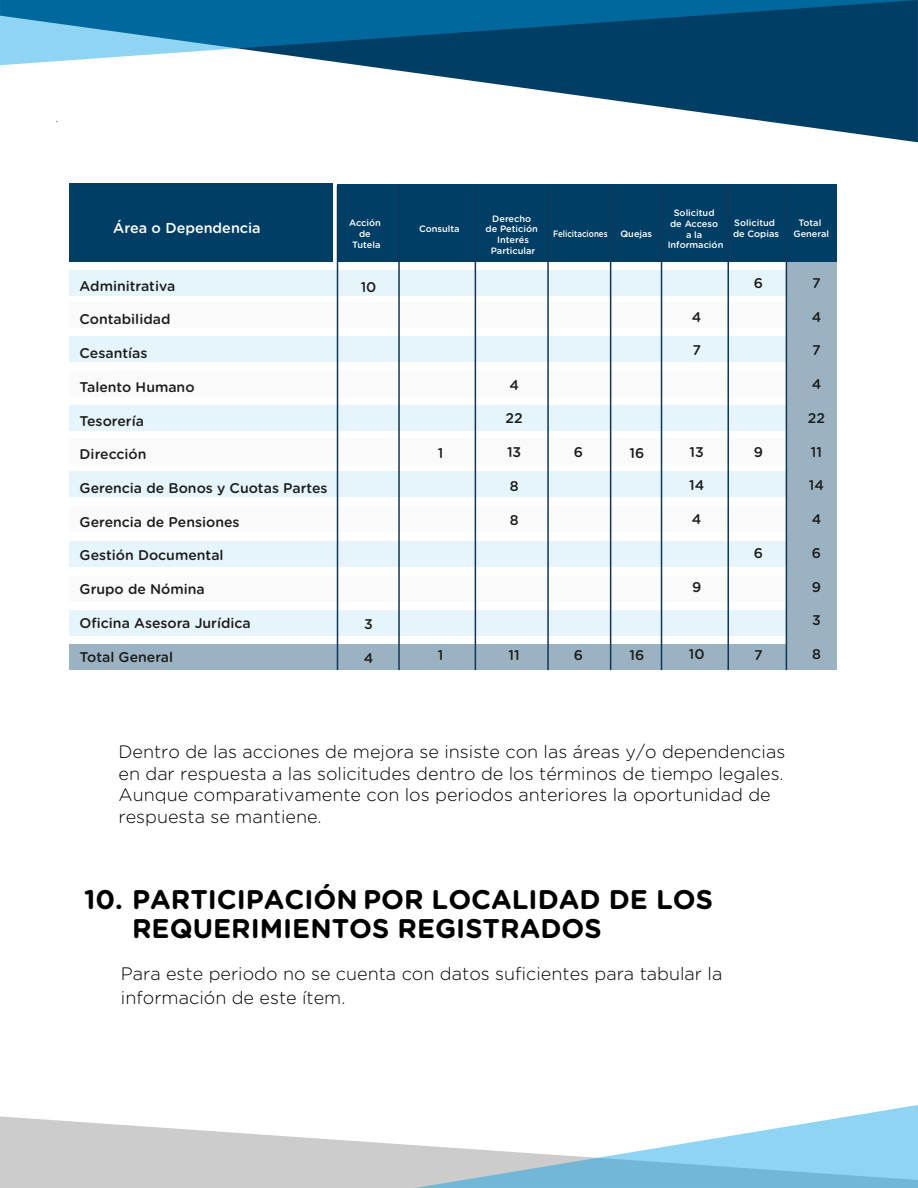
<style>
.page{position:relative;width:918px;height:1188px;background:#fff}
.page>*{position:absolute;margin:0;border:0;box-sizing:border-box;transform-origin:0 0}
.t1{font:700 27px/28.2px "Gotham Rounded";color:#000101}
.t2{font:300 18px/21.6px "Gotham Rounded";color:#000101}
.t3{font:500 14.4px "Gotham Rounded";color:#fff}
.t4{font:500 14.1px "Gotham Rounded";color:#1d1d1b}
.t5{font:500 9.15px/10.8px "Gotham Rounded";color:#fff;text-align:center}
.t6{font:500 9.15px "Gotham Rounded";color:#fff;scale:.86 1}
</style>
<div class="page">
<svg style="left:0;top:65px;width:918px;height:77px"></svg>
<svg style="left:0;top:1116px;width:415px;height:72px;fill:#cdcccc"></svg>
<svg style="left:415px;top:1105px;width:503px;height:83px"></svg>
<svg style="left:0;top:0;width:918px;height:65px;background:#1a6790"></svg>
<div style="left:69px;top:645px;width:717px;height:25px;background:#9ab2c2"></div>
<div style="left:786px;top:262px;width:51px;height:408px;background:#9ab2c2"></div>
<div style="left:69px;top:183px;width:263px;height:79px;background:#003e65"></div>
<div style="left:69px;top:610px;width:717px;height:25px;background:#e6f5fc"></div>
<div style="left:69px;top:576px;width:717px;height:25px;background:#fafafa"></div>
<div style="left:69px;top:541px;width:717px;height:26px;background:#e6f5fc"></div>
<div style="left:69px;top:506px;width:717px;height:26px;background:#fafafa"></div>
<div style="left:69px;top:471px;width:717px;height:26px;background:#e6f5fc"></div>
<div style="left:69px;top:439px;width:717px;height:25px;background:#fafafa"></div>
<div style="left:69px;top:405px;width:717px;height:26px;background:#e6f5fc"></div>
<div style="left:69px;top:372px;width:717px;height:25px;background:#fafafa"></div>
<div style="left:69px;top:336px;width:717px;height:26px;background:#e6f5fc"></div>
<div style="left:69px;top:302px;width:717px;height:26px;background:#fafafa"></div>
<div style="left:69px;top:271px;width:717px;height:25px;background:#e6f5fc"></div>
<div style="left:338px;top:184px;width:499px;height:78px;background:#003e65"></div>
<hr style="left:398px;top:185px;width:2px;height:485px;background:#113655">
<hr style="left:475px;top:186px;width:1px;height:484px;background:#113655">
<hr style="left:547px;top:185px;width:2px;height:485px;background:#113655">
<hr style="left:610px;top:185px;width:1px;height:485px;background:#113655">
<hr style="left:661px;top:185px;width:1px;height:485px;background:#113655">
<hr style="left:727px;top:185px;width:2px;height:485px;background:#113655">
<hr style="left:786px;top:185px;width:1px;height:485px;background:#113655">
<hr style="left:337px;top:186px;width:1px;height:484px;background:#113655">
<p class="t3" style="left:113px;top:217px;width:149px">Área o Dependencia</p>
<p class="t4" style="left:80px;top:276px;width:97px">Adminitrativa</p>
<p class="t4" style="left:80px;top:309px;width:92px">Contabilidad</p>
<p class="t4" style="left:80px;top:343px;width:69px">Cesantías</p>
<p class="t4" style="left:80px;top:377px;width:116px">Talento Humano</p>
<p class="t4" style="left:80px;top:411px;width:66px">Tesorería</p>
<p class="t4" style="left:80px;top:444px;width:68px">Dirección</p>
<p class="t4" style="left:80px;top:478px;width:250px">Gerencia de Bonos y Cuotas Partes</p>
<p class="t4" style="left:80px;top:512px;width:162px">Gerencia de Pensiones</p>
<p class="t4" style="left:80px;top:545px;width:145px">Gestión Documental</p>
<p class="t4" style="left:80px;top:579px;width:127px">Grupo de Nómina</p>
<p class="t4" style="left:80px;top:613px;width:173px">Oficina Asesora Jurídica</p>
<p class="t4" style="left:80px;top:647px;width:95px">Total General</p>
<p class="t5" style="left:486px;top:213px;width:54px">Derecho de Petición<br>Interés<br>Particular</p>
<p class="t5" style="left:349px;top:217px;width:33px">Acción de<br>Tutela</p>
<p class="t6" style="left:553px;top:227px;width:65px">Felicitaciones</p>
<p class="t5" style="left:620px;top:228px;width:33px">Quejas</p>
<p class="t5" style="left:419px;top:223px;width:42px">Consulta</p>
<p class="t4" style="left:361px;top:276px;width:17px">10</p>
<p class="t4" style="left:438px;top:443px;width:7px">1</p>
<p class="t4" style="left:364px;top:614px;width:10px">3</p>
<p class="t4" style="left:364px;top:648px;width:11px">4</p>
<p class="t4" style="left:438px;top:645px;width:7px">1</p>
<p class="t4" style="left:509px;top:375px;width:11px">4</p>
<p class="t4" style="left:506px;top:408px;width:19px">22</p>
<p class="t4" style="left:507px;top:442px;width:16px">13</p>
<p class="t4" style="left:510px;top:476px;width:10px">8</p>
<p class="t4" style="left:510px;top:510px;width:10px">8</p>
<p class="t4" style="left:509px;top:645px;width:13px">11</p>
<p class="t4" style="left:574px;top:442px;width:11px">6</p>
<p class="t4" style="left:629px;top:443px;width:16px">16</p>
<p class="t4" style="left:574px;top:645px;width:11px">6</p>
<p class="t4" style="left:629px;top:645px;width:16px">16</p>
<p class="t5" style="left:668px;top:207px;width:57px">Solicitud<br>de Acceso<br>a la<br>Información</p>
<p class="t5" style="left:733px;top:217px;width:48px;text-align:left">Solicitud de Copias</p>
<p class="t5" style="left:793px;top:217px;width:37px">Total<br>General</p>
<p class="t4" style="left:692px;top:307px;width:11px">4</p>
<p class="t4" style="left:692px;top:340px;width:10px">7</p>
<p class="t4" style="left:690px;top:442px;width:16px">13</p>
<p class="t4" style="left:689px;top:475px;width:17px">14</p>
<p class="t4" style="left:692px;top:509px;width:11px">4</p>
<p class="t4" style="left:692px;top:577px;width:11px">9</p>
<p class="t4" style="left:689px;top:644px;width:17px">10</p>
<p class="t4" style="left:754px;top:273px;width:11px">6</p>
<p class="t4" style="left:754px;top:442px;width:11px">9</p>
<p class="t4" style="left:754px;top:543px;width:11px">6</p>
<p class="t4" style="left:754px;top:645px;width:10px">7</p>
<p class="t4" style="left:812px;top:273px;width:10px">7</p>
<p class="t4" style="left:812px;top:307px;width:11px">4</p>
<p class="t4" style="left:812px;top:340px;width:10px">7</p>
<p class="t4" style="left:812px;top:374px;width:11px">4</p>
<p class="t4" style="left:808px;top:408px;width:19px">22</p>
<p class="t4" style="left:811px;top:442px;width:13px">11</p>
<p class="t4" style="left:809px;top:475px;width:17px">14</p>
<p class="t4" style="left:812px;top:509px;width:11px">4</p>
<p class="t4" style="left:812px;top:543px;width:11px">6</p>
<p class="t4" style="left:812px;top:577px;width:11px">9</p>
<p class="t4" style="left:812px;top:610px;width:10px">3</p>
<p class="t4" style="left:812px;top:644px;width:10px">8</p>
<p class="t2" style="left:119px;top:740px;width:668px">Dentro de las acciones de mejora se insiste con las áreas y/o dependencias en dar respuesta a las solicitudes dentro de los términos de tiempo legales.<br>Aunque comparativamente con los periodos anteriores la oportunidad de respuesta se mantiene.</p>
<h1 class="t1" style="left:132px;top:885px;width:582px;text-indent:-48px">10. PARTICIPACIÓN POR LOCALIDAD DE LOS<br>REQUERIMIENTOS REGISTRADOS</h1>
<p class="t2" style="left:121px;top:961px;width:603px;line-height:23.4px">Para este periodo no se cuenta con datos suficientes para tabular la información de este ítem.</p>
</div>
